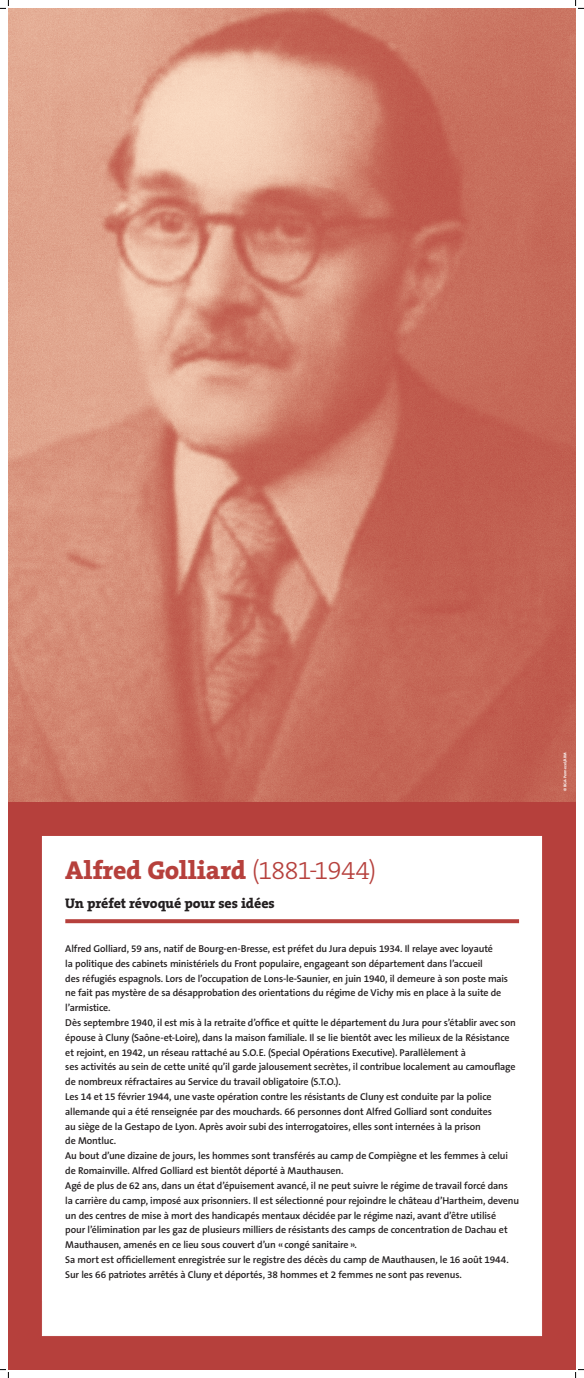
<style>
.page{position:relative;width:584px;height:1378px;background:#fff}
.page>*{position:absolute;margin:0;border:0;box-sizing:border-box;transform-origin:0 0}
.t1{font:800 26px "The Serif B8";letter-spacing:-.005em;color:#b6403c}
.t2{font:800 14px "The Serif B8";letter-spacing:-.005em;color:#231f20}
.t3{font:600 10px/14.8px "The Sans B6";letter-spacing:-.015em;color:#231f20}
.t4{font:700 4px "The Sans B7";color:#fff}
.s1{font-family:"The Serif B3";font-weight:300}
</style>
<div class="page">
<img style="left:8px;top:8px;width:567px;height:794px">
<div style="left:8px;top:802px;width:567px;height:567px;background:#b6403c"></div>
<div style="left:42px;top:836px;width:500px;height:499px;background:#fff"></div>
<svg style="left:65px;top:919px;width:454px;height:4px;background:#b94945"></svg>
<svg style="left:0;top:0;width:9px;height:9px"></svg>
<svg style="left:0;top:1369px;width:9px;height:8px"></svg>
<svg style="left:575px;top:0;width:9px;height:9px"></svg>
<svg style="left:575px;top:1369px;width:9px;height:8px"></svg>
<h1 class="t1" style="left:65px;top:856px;width:312px">Alfred Golliard <span class="s1">(1881-1944)</span></h1>
<h2 class="t2" style="left:65px;top:895px;width:211px">Un préfet révoqué pour ses idées</h2>
<p class="t3" style="left:65px;top:941px;width:455px">Alfred Golliard, 59 ans, natif de Bourg-en-Bresse, est préfet du Jura depuis 1934. Il relaye avec loyauté<br>la politique des cabinets ministériels du Front populaire, engageant son département dans l’accueil<br>des réfugiés espagnols. Lors de l’occupation de Lons-le-Saunier, en juin 1940, il demeure à son poste mais ne fait pas mystère de sa désapprobation des orientations du régime de Vichy mis en place à la suite de l’armistice.<br>Dès septembre 1940, il est mis à la retraite d’office et quitte le département du Jura pour s’établir avec son épouse à Cluny (Saône-et-Loire), dans la maison familiale. Il se lie bientôt avec les milieux de la Résistance et rejoint, en 1942, un réseau rattaché au S.O.E. (Special Opérations Executive). Parallèlement à<br>ses activités au sein de cette unité qu’il garde jalousement secrètes, il contribue localement au camouflage de nombreux réfractaires au Service du travail obligatoire (S.T.O.).<br>Les 14 et 15 février 1944, une vaste opération contre les résistants de Cluny est conduite par la police allemande qui a été renseignée par des mouchards. 66 personnes dont Alfred Golliard sont conduites<br>au siège de la Gestapo de Lyon. Après avoir subi des interrogatoires, elles sont internées à la prison<br>de Montluc.<br>Au bout d’une dizaine de jours, les hommes sont transférés au camp de Compiègne et les femmes à celui de Romainville. Alfred Golliard est bientôt déporté à Mauthausen.<br>Agé de plus de 62 ans, dans un état d’épuisement avancé, il ne peut suivre le régime de travail forcé dans<br>la carrière du camp, imposé aux prisonniers. Il est sélectionné pour rejoindre le château d’Hartheim, devenu un des centres de mise à mort des handicapés mentaux décidée par le régime nazi, avant d’être utilisé<br>pour l’élimination par les gaz de plusieurs milliers de résistants des camps de concentration de Dachau et Mauthausen, amenés en ce lieu sous couvert d’un «congé sanitaire».<br>Sa mort est officiellement enregistrée sur le registre des décès du camp de Mauthausen, le 16 août 1944.<br>Sur les 66 patriotes arrêtés à Cluny et déportés, 38 hommes et 2 femmes ne sont pas revenus.</p>
<p class="t4" style="left:563px;top:791px;width:40px;rotate:-90deg">© BGA-Permezel/ARM</p>
</div>
